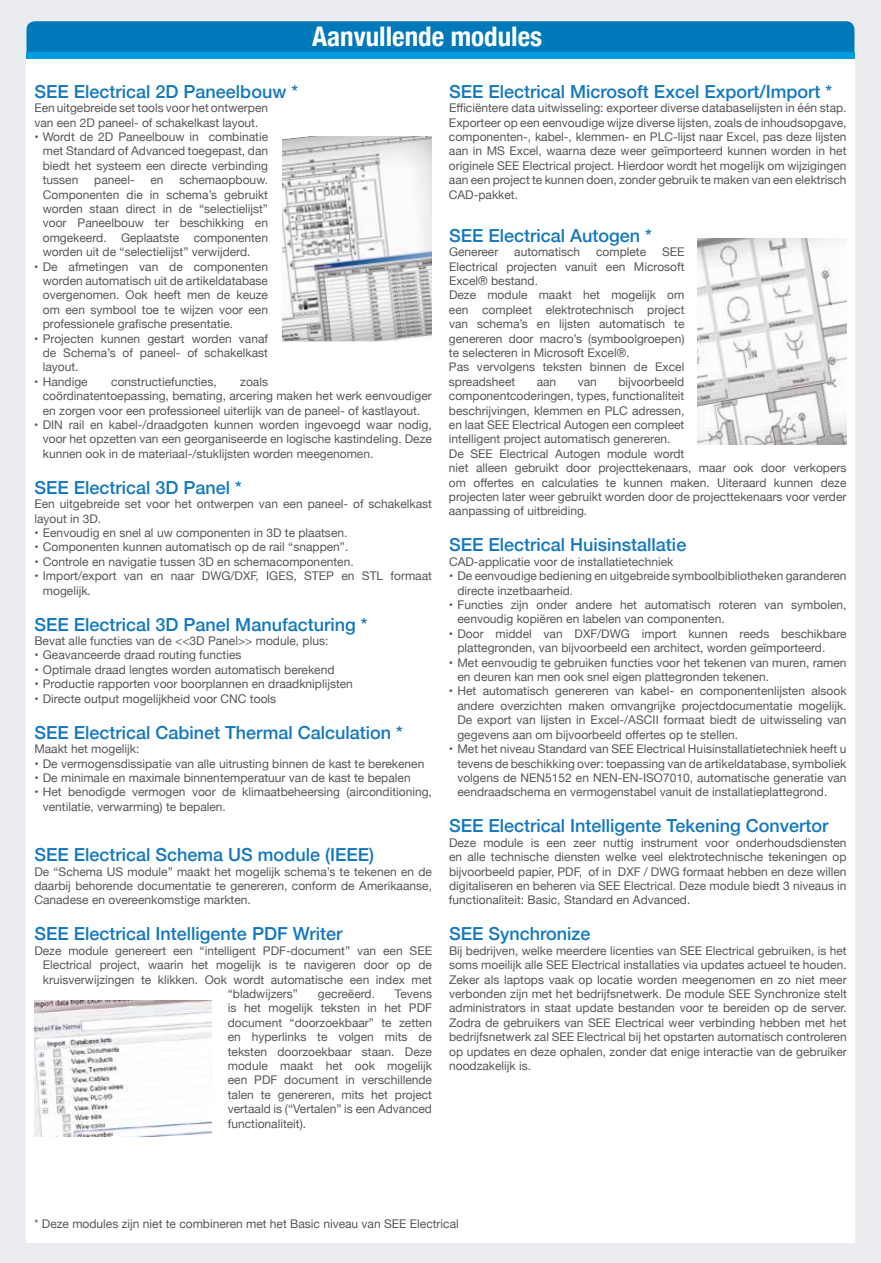
<style>
.page{position:relative;width:881px;height:1263px;background:#fff}
.page>*{position:absolute;margin:0;border:0;box-sizing:border-box;transform-origin:0 0}
.t1{font:700 condensed 27px "Helvetica Neue";color:#fff}
.t2{font:500 18px "Helvetica Neue";color:#1478be}
.t3{font:12px/14.4px "Helvetica Neue";color:#575756;text-align:justify}
</style>
<div class="page">
<svg style="left:880px;top:0;width:1px;height:1263px"></svg>
<div style="left:0;top:0;width:880px;height:1263px;background:#eaecf0"></div>
<div style="left:26px;top:46px;width:828px;height:1197px;background:#fff"></div>
<div style="left:26px;top:21px;width:828px;height:32px;background:#0079bb"></div>
<div style="left:26px;top:53px;width:828px;height:6px;background:#009ce0"></div>
<img style="left:282px;top:136px;width:150px;height:205px">
<img style="left:697px;top:239px;width:149px;height:205px">
<img style="left:34px;top:1000px;width:178px;height:136px">
<h1 class="t1" style="left:312px;top:13px;width:231px">Aanvullende modules</h1>
<h2 class="t2" style="left:34px;top:77px;width:265px">SEE Electrical 2D Paneelbouw *</h2>
<p class="t3" style="left:34px;top:101px;width:235px">Een uitgebreide set tools voor het ontwerpen van een 2D paneel- of schakelkast layout.</p>
<p class="t3" style="left:43px;top:130px;width:227px;text-indent:-8px">• Wordt de 2D Paneelbouw in combinatie met Standard of Advanced toegepast, dan biedt het systeem een directe verbinding tussen</p>
<p class="t3" style="left:43px;top:173px;width:227px;text-indent:136px">schemaopbouw.<br>Componenten die in schema’s gebruikt worden staan direct in de “selectielijst” voor Paneelbouw ter beschikking en omgekeerd. Geplaatste componenten worden uit de “selectielijst” verwijderd.</p>
<p class="t3" style="left:43px;top:260px;width:227px;text-indent:-8px">• De afmetingen van de componenten worden automatisch uit de artikeldatabase overgenomen. Ook heeft men de keuze om een symbool toe te wijzen voor een professionele grafische presentatie.</p>
<p class="t3" style="left:43px;top:332px;width:227px;text-indent:-8px">• Projecten kunnen gestart worden vanaf de Schema’s of paneel- of schakelkast layout.</p>
<p class="t3" style="left:34px;top:375px;width:55px">• Handige</p>
<p class="t3" style="left:111px;top:375px;width:107px">constructiefuncties,</p>
<p class="t3" style="left:94px;top:173px;width:42px">paneel-</p>
<p class="t3" style="left:150px;top:173px;width:15px">en</p>
<p class="t3" style="left:43px;top:375px;width:390px;text-align:left;text-indent:197px">zoals<br>coördinatentoepassing, bemating, arcering maken het werk eenvoudiger en zorgen voor een professioneel uiterlijk van de paneel- of kastlayout.</p>
<p class="t3" style="left:43px;top:418px;width:390px;text-indent:-9px">• DIN rail en kabel-/draadgoten kunnen worden ingevoegd waar nodig, voor het opzetten van een georganiseerde en logische kastindeling. Deze kunnen ook in de materiaal-/stuklijsten worden meegenomen.</p>
<h2 class="t2" style="left:34px;top:473px;width:209px">SEE Electrical 3D Panel *</h2>
<p class="t3" style="left:34px;top:497px;width:399px">Een uitgebreide set voor het ontwerpen van een paneel- of schakelkast layout in 3D.</p>
<p class="t3" style="left:34px;top:526px;width:314px">• Eenvoudig en snel al uw componenten in 3D te plaatsen.</p>
<p class="t3" style="left:34px;top:541px;width:315px">• Componenten kunnen automatisch op de rail “snappen”.</p>
<p class="t3" style="left:34px;top:555px;width:321px">• Controle en navigatie tussen 3D en schemacomponenten.</p>
<p class="t3" style="left:43px;top:569px;width:390px;text-indent:-9px">• Import/export van en naar DWG/DXF, IGES, STEP en STL formaat mogelijk.</p>
<h2 class="t2" style="left:34px;top:610px;width:334px">SEE Electrical 3D Panel Manufacturing *</h2>
<p class="t3" style="left:34px;top:634px;width:295px">Bevat alle functies van de &lt;&lt;3D Panel&gt;&gt; module, plus:</p>
<p class="t3" style="left:34px;top:649px;width:208px">• Geavanceerde draad routing functies</p>
<p class="t3" style="left:34px;top:663px;width:301px">• Optimale draad lengtes worden automatisch berekend</p>
<p class="t3" style="left:34px;top:677px;width:320px">• Productie rapporten voor boorplannen en draadkniplijsten</p>
<p class="t3" style="left:34px;top:692px;width:243px">• Directe output mogelijkheid voor CNC tools</p>
<h2 class="t2" style="left:34px;top:718px;width:370px">SEE Electrical Cabinet Thermal Calculation *</h2>
<p class="t3" style="left:34px;top:742px;width:106px">Maakt het mogelijk:</p>
<p class="t3" style="left:34px;top:757px;width:391px">• De vermogensdissipatie van alle uitrusting binnen de kast te berekenen</p>
<p class="t3" style="left:34px;top:771px;width:377px">• De minimale en maximale binnentemperatuur van de kast te bepalen</p>
<p class="t3" style="left:43px;top:785px;width:390px;text-indent:-8px">• Het benodigde vermogen voor de klimaatbeheersing (airconditioning, ventilatie, verwarming) te bepalen.</p>
<h2 class="t2" style="left:34px;top:840px;width:341px">SEE Electrical Schema US module (IEEE)</h2>
<p class="t3" style="left:34px;top:865px;width:399px">De “Schema US module” maakt het mogelijk schema’s te tekenen en de daarbij behorende documentatie te genereren, conform de Amerikaanse, Canadese en overeenkomstige markten.</p>
<h2 class="t2" style="left:34px;top:919px;width:309px">SEE Electrical Intelligente PDF Writer</h2>
<p class="t3" style="left:34px;top:944px;width:399px">Deze module genereert een “intelligent PDF-document” van een SEE</p>
<p class="t3" style="left:43px;top:958px;width:390px">Electrical project, waarin het mogelijk is te navigeren door op de</p>
<p class="t3" style="left:43px;top:973px;width:390px">kruisverwijzingen te klikken. Ook wordt automatische een index met</p>
<p class="t3" style="left:228px;top:987px;width:72px">“bladwijzers”</p>
<p class="t3" style="left:318px;top:987px;width:59px">gecreëerd.</p>
<p class="t3" style="left:228px;top:987px;width:206px;text-indent:167px">Tevens is het mogelijk teksten in het PDF document “doorzoekbaar” te zetten en hyperlinks te volgen mits de teksten doorzoekbaar staan. Deze module maakt het ook mogelijk een PDF document in verschillende talen te genereren, mits het project vertaald is (“Vertalen” is een Advanced functionaliteit).</p>
<h2 class="t2" style="left:449px;top:77px;width:384px">SEE Electrical Microsoft Excel Export/Import *</h2>
<p class="t3" style="left:448px;top:101px;width:399px">Efficiëntere data uitwisseling: exporteer diverse databaselijsten in één stap.<br>Exporteer op een eenvoudige wijze diverse lijsten, zoals de inhoudsopgave, componenten-, kabel-, klemmen- en PLC-lijst naar Excel, pas deze lijsten aan in MS Excel, waarna deze weer geïmporteerd kunnen worden in het originele SEE Electrical project. Hierdoor wordt het mogelijk om wijzigingen aan een project te kunnen doen, zonder gebruik te maken van een elektrisch CAD-pakket.</p>
<h2 class="t2" style="left:449px;top:221px;width:204px">SEE Electrical Autogen *</h2>
<p class="t3" style="left:449px;top:245px;width:51px">Genereer</p>
<p class="t3" style="left:514px;top:245px;width:68px">automatisch</p>
<p class="t3" style="left:596px;top:245px;width:52px">complete</p>
<p class="t3" style="left:449px;top:245px;width:237px;text-align:left;text-indent:213px">SEE<br>Electrical projecten vanuit een Microsoft<br>Excel® bestand.<br>Deze module maakt het mogelijk om een compleet elektrotechnisch project van schema’s en lijsten automatisch te genereren door macro’s (symboolgroepen) te selecteren in Microsoft Excel®.<br>Pas vervolgens teksten binnen de Excel spreadsheet</p>
<p class="t3" style="left:448px;top:375px;width:399px;text-align:left;text-indent:169px">bijvoorbeeld<br>componentcoderingen, types, functionaliteit<br>beschrijvingen, klemmen en PLC adressen,<br>en laat SEE Electrical Autogen een compleet<br>intelligent project automatisch genereren.<br>De SEE Electrical Autogen module wordt<br>niet alleen gebruikt door projecttekenaars, maar ook door verkopers om offertes en calculaties te kunnen maken. Uiteraard kunnen deze projecten later weer gebruikt worden door de projecttekenaars voor verder aanpassing of uitbreiding.</p>
<h2 class="t2" style="left:449px;top:531px;width:239px">SEE Electrical Huisinstallatie</h2>
<p class="t3" style="left:449px;top:555px;width:226px">CAD-applicatie voor de installatietechniek</p>
<p class="t3" style="left:457px;top:569px;width:390px;text-indent:-8px">• De eenvoudige bediening en uitgebreide symboolbibliotheken garanderen directe inzetbaarheid.</p>
<p class="t3" style="left:457px;top:598px;width:390px;text-indent:-8px">• Functies zijn onder andere het automatisch roteren van symbolen, eenvoudig kopiëren en labelen van componenten.</p>
<p class="t3" style="left:457px;top:627px;width:390px;text-indent:-8px">• Door middel van DXF/DWG import kunnen reeds beschikbare plattegronden, van bijvoorbeeld een architect, worden geïmporteerd.</p>
<p class="t3" style="left:457px;top:656px;width:390px;text-indent:-9px">• Met eenvoudig te gebruiken functies voor het tekenen van muren, ramen en deuren kan men ook snel eigen plattegronden tekenen.</p>
<p class="t3" style="left:457px;top:685px;width:390px;text-indent:-8px">• Het automatisch genereren van kabel- en componentenlijsten alsook andere overzichten maken omvangrijke projectdocumentatie mogelijk.<br>De export van lijsten in Excel-/ASCII formaat biedt de uitwisseling van gegevens aan om bijvoorbeeld offertes op te stellen.</p>
<p class="t3" style="left:457px;top:742px;width:390px;text-indent:-8px">• Met het niveau Standard van SEE Electrical Huisinstallatietechniek heeft u tevens de beschikking over: toepassing van de artikeldatabase, symboliek volgens de NEN5152 en NEN-EN-ISO7010, automatische generatie van eendraadschema en vermogenstabel vanuit de installatieplattegrond.</p>
<h2 class="t2" style="left:449px;top:811px;width:381px">SEE Electrical Intelligente Tekening Convertor</h2>
<p class="t3" style="left:449px;top:836px;width:399px">Deze module is een zeer nuttig instrument voor onderhoudsdiensten en alle technische diensten welke veel elektrotechnische tekeningen op bijvoorbeeld papier, PDF, of in DXF / DWG formaat hebben en deze willen digitaliseren en beheren via SEE Electrical. Deze module biedt 3 niveaus in functionaliteit: Basic, Standard en Advanced.</p>
<h2 class="t2" style="left:449px;top:919px;width:143px">SEE Synchronize</h2>
<p class="t3" style="left:449px;top:944px;width:399px">Bij bedrijven, welke meerdere licenties van SEE Electrical gebruiken, is het soms moeilijk alle SEE Electrical installaties via updates actueel te houden.<br>Zeker als laptops vaak op locatie worden meegenomen en zo niet meer verbonden zijn met het bedrijfsnetwerk. De module SEE Synchronize stelt administrators in staat update bestanden voor te bereiden op de server.<br>Zodra de gebruikers van SEE Electrical weer verbinding hebben met het bedrijfsnetwerk zal SEE Electrical bij het opstarten automatisch controleren op updates en deze ophalen, zonder dat enige interactie van de gebruiker noodzakelijk is.</p>
<p class="t3" style="left:536px;top:375px;width:21px">aan</p>
<p class="t3" style="left:577px;top:375px;width:21px">van</p>
<p class="t3" style="left:34px;top:1217px;width:426px">* Deze modules zijn niet te combineren met het Basic niveau van SEE Electrical</p>
</div>
